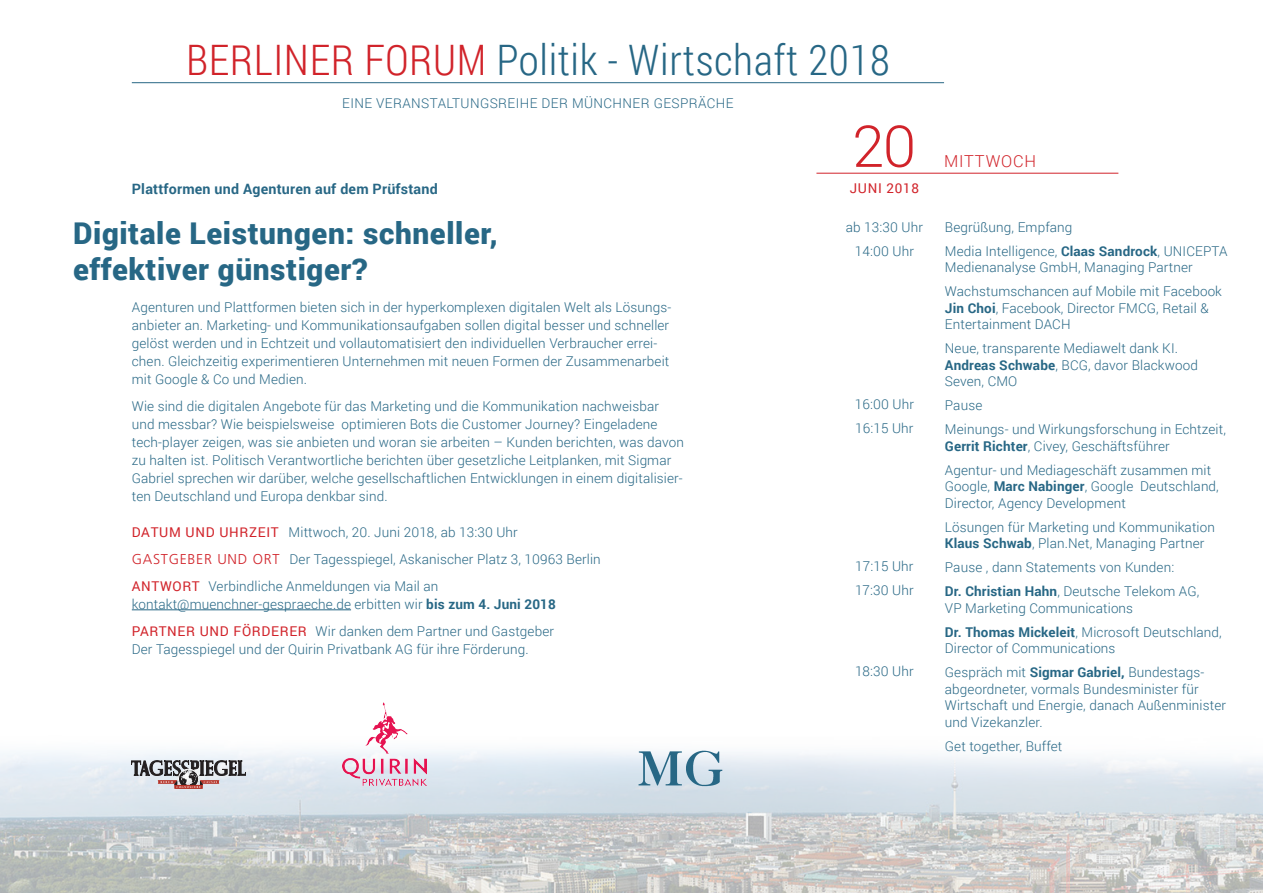
<style>
.page{position:relative;width:1263px;height:893px;background:#fff}
.page>*{position:absolute;margin:0;border:0;box-sizing:border-box;transform-origin:0 0}
.t1{font:300 57.75px "Roboto";color:#d1232a}
.t2{font:300 42px "Roboto Condensed";letter-spacing:.015em;color:#276785}
.t3{font:900 30px/36px "Roboto";letter-spacing:.02em;color:#276785}
.t4{font:300 16.5px "Roboto";letter-spacing:.055em;color:#d1232a}
.t5{font:700 14.25px "Roboto";letter-spacing:.015em;color:#276785}
.t6{font:300 13.5px/24px "Roboto";letter-spacing:.01em;color:#276785}
.t7{font:300 13.5px "Roboto";letter-spacing:.03em;color:#276785}
.t8{font:13.5px "Roboto";letter-spacing:.05em;color:#d1232a}
.s1{color:#d1232a}
.s2{font-weight:700}
.s3{font-weight:400;color:#d1232a}
.s4{font-family:"Frutiger";font-size:14.25px;color:#d1232a}
</style>
<div class="page">
<img style="left:0;top:750px;width:1262px;height:143px">
<hr style="left:132px;top:82px;width:812px;height:1px;background:#276785">
<hr style="left:132px;top:609px;width:219px;height:1px;background:#276785">
<hr style="left:816px;top:173px;width:302px;height:1px;background:#d1232a">
<img style="left:636px;top:750px;width:89px;height:37px">
<svg style="left:131px;top:760px;width:115px;height:29px;background:#a29ca0"></svg>
<img style="left:343px;top:702px;width:83px;height:84px">
<h2 class="t2" style="left:186px;top:31px;width:705px"><span class="s1">BERLINER FORUM</span> POLITIK - WIRTSCHAFT 2018</h2>
<p class="t7" style="left:342px;top:94px;width:393px">eine veranstaltungsreihe der Münchner Gespräche</p>
<h1 class="t1" style="left:852px;top:106px;width:65px">20</h1>
<p class="t5" style="left:132px;top:179px;width:307px">Plattformen und Agenturen auf dem Prüfstand</p>
<p class="t8" style="left:850px;top:179px;width:71px">JUNI 2018</p>
<p class="t4" style="left:944px;top:150px;width:94px">m ittwoch</p>
<h3 class="t3" style="left:73px;top:214px;width:426px">Digitale Leistungen: schneller, effektiver günstiger?</h3>
<p class="t6" style="left:945px;top:215px;width:228px">Begrüßung, Empfang<br>Media I ntelligence, <span class="s2">Claas Sandrock</span>, UNICEPTA</p>
<p class="t6" style="left:846px;top:215px;width:79px;text-align:center">ab 13:30 Uhr<br>14:00 Uhr</p>
<p class="t6" style="left:945px;top:255px;width:279px">Medienanalyse GmbH, Managing Partner<br>Wachstumschancen auf Mobile mit Facebook</p>
<p class="t6" style="left:945px;top:299px;width:265px;line-height:16.5px"><span class="s2">Jin Choi</span>, Facebook, Director FMCG, Retail &amp;<br>Entertainment DACH</p>
<p class="t6" style="left:945px;top:340px;width:254px;line-height:16.5px">Neue, transparente Mediawelt dank KI .<br><span class="s2">Andreas Schwabe</span>, BCG , davor Blackwood<br>Seven, CMO</p>
<p class="t6" style="left:945px;top:393px;width:283px">Pause<br>Meinungs- und Wirkungsforschung in Echtzeit,</p>
<p class="t6" style="left:945px;top:434px;width:268px"><span class="s2">Gerrit Richter</span>, Civey, Geschäftsführer<br>Agentur- und Mediageschäft zusammen mit</p>
<p class="t6" style="left:945px;top:478px;width:275px;line-height:16.5px">Google, <span class="s2">Marc Nabinger</span>, Google Deutschland,<br>Director, Agency Development</p>
<p class="t6" style="left:945px;top:518px;width:272px;line-height:16.5px">Lösungen für Marketing und Kommunikation<br><span class="s2">Klaus Schwab</span>, Plan.Net, Managing Partner</p>
<p class="t6" style="left:945px;top:555px;width:256px">Pause , dann Statements von Kunden:<br><span class="s2">Dr. Christian Hahn</span>, Deutsche Telekom AG,</p>
<p class="t6" style="left:945px;top:596px;width:278px">VP Marketing Communications<br><span class="s2">Dr. Thomas Mickeleit</span>, Microsoft Deutschland,</p>
<p class="t6" style="left:945px;top:636px;width:261px">Director of Communications<br>Gespräch mit <span class="s2">Sigmar Gabriel,</span> Bundestags-</p>
<p class="t6" style="left:945px;top:680px;width:283px;line-height:16.5px">abgeordneter, vormals Bundesminister für<br>Wirtschaft und Energie, danach Außenminister und Vizekanzler.</p>
<p class="t6" style="left:945px;top:734px;width:119px">Get together, Buffet</p>
<p class="t6" style="left:132px;top:298px;width:541px;line-height:18px">Agenturen und Plattformen bieten sich in der hyperkomplexen digitalen Welt als Lösungs&shy;anbieter an. Marketing- und Kommunikationsaufgaben sollen digital besser und schneller gelöst werden und in Echtzeit und vollautomatisiert den individuellen Verbraucher errei&shy;chen. Gleichzeitig experimentieren U nternehmen mit neuen Formen der Zusammenarbeit mit Google &amp; Co und Medien.</p>
<p class="t6" style="left:132px;top:397px;width:554px;line-height:18px">Wie sind die digitalen Angebote für das Marketing und die Kommunikation nachweisbar und messbar? Wie beispielsweise optimieren Bots die Customer Journey? Eingeladene tech-player zeigen, was sie anbieten und woran sie arbeiten – Kunden berichten, was davon zu halten ist. Politisch Verantwortliche berichten über gesetzliche Leitplanken, mit Sigmar Gabriel sprechen wir darüber, welche gesellschaftlichen Entwicklungen in einem digitalisier&shy;ten Deutschland und Europa denkbar sind.</p>
<p class="t6" style="left:132px;top:518px;width:470px;line-height:27px"><span class="s3">DATUM UND U HRZEIT</span> Mittwoch, 20. Juni 2018, ab 13:30 Uhr<br><span class="s4">GASTGEBER UND ORT</span> Der Tagesspiegel, Askanischer Platz 3, 10963 Berlin<br><span class="s3">ANTWORT</span> Verbindliche Anmeldungen via Mail an</p>
<p class="t6" style="left:132px;top:590px;width:426px;line-height:27px">kontakt@muenchner-gespraeche.de erbitten wir <span class="s2">bis zum 4. Juni 2018<br></span><span class="s3">PARTNER UND FÖRD ERER</span> Wir danken dem Partner und Gastgeber</p>
<p class="t6" style="left:132px;top:637px;width:398px">Der Tagesspiegel und der Quirin Privatbank AG für ihre Förderung.</p>
<p class="t6" style="left:855px;top:392px;width:61px">16:00 Uhr<br>16:15 Uhr</p>
<p class="t6" style="left:855px;top:554px;width:60px">17:15 Uhr<br>17:30 Uhr</p>
<p class="t6" style="left:855px;top:659px;width:60px">18:30 Uhr</p>
</div>
